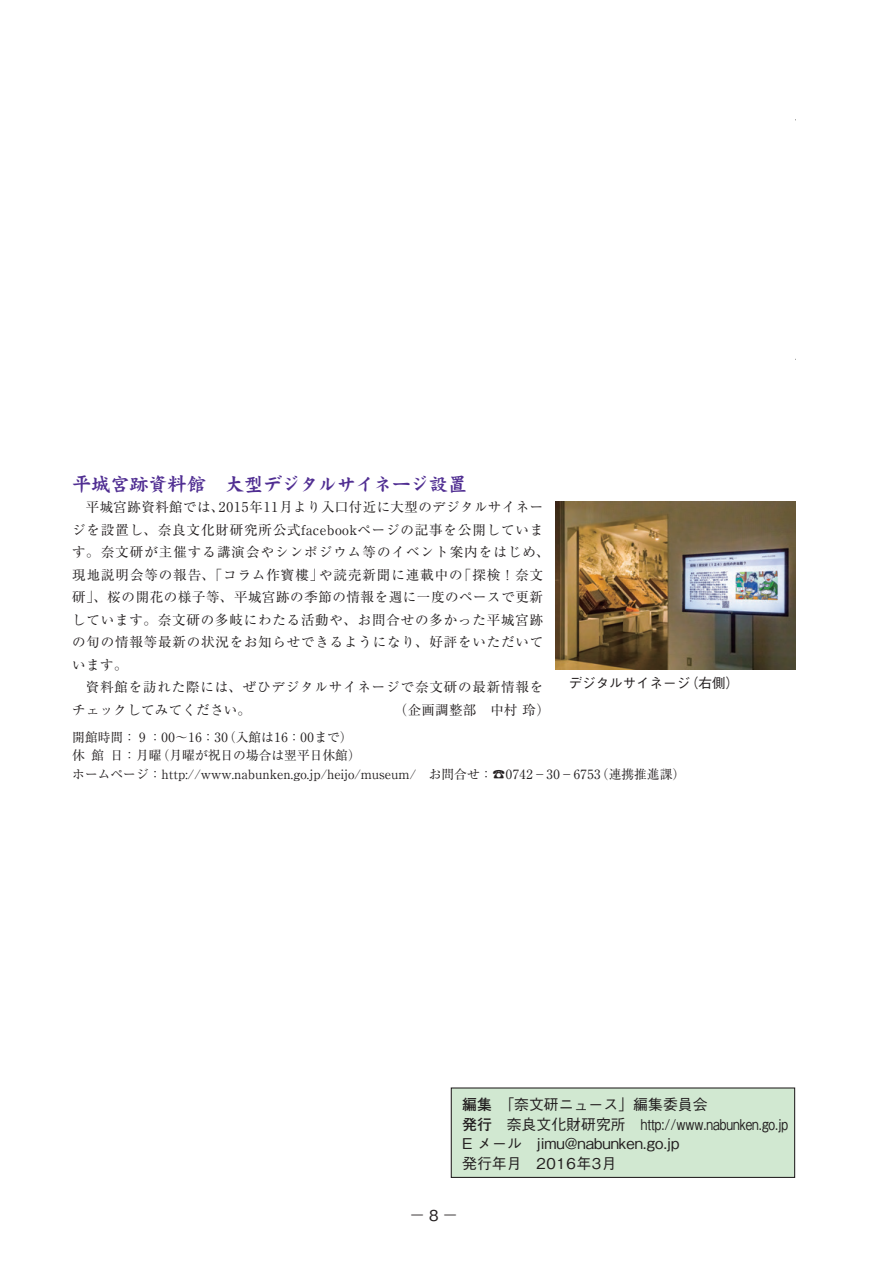
<style>
.page{position:relative;width:893px;height:1263px;background:#fff}
.page>*{position:absolute;margin:0;border:0;box-sizing:border-box;transform-origin:0 0}
.P8_本文{font:19.5px "DF Kai Sho Pro 5 W9";letter-spacing:-.04em;color:#502e92}
.t1{font:500 15px "Gothic BBB Pr 6";color:#231f20;scale:1.8 1}
.t2{font:500 14.85px "Gothic BBB Pr 6";color:#231f20}
.t3{font:500 14.85px "Gothic BBB Pr 6";letter-spacing:.04em;color:#231f20}
.P8_本文-2{font:13.5px/22.5px "Ryumin Pr 6";letter-spacing:.06em;color:#231f20}
.t4{font:500 13.5px "Gothic BBB Pr 6";color:#231f20}
.P8_本文-3{font:13.5px "Ryumin Pr 6";letter-spacing:.02em;color:#231f20}
.P8_本文-4{font:12.75px "Ryumin Pr 6";color:#231f20}
.P8_本文-5{font:12.75px "Ryumin Pr 6";letter-spacing:.02em;color:#231f20}
.s1{font-family:"Futo Go B101 Pr 6";font-weight:700}
</style>
<div class="page">
<svg style="left:450px;top:1087px;width:346px;height:91px;background:#bbcebb"></svg>
<div style="left:462px;top:1097px;width:327px;height:75px;background:#d1e8d1"></div>
<img style="left:556px;top:502px;width:239px;height:167px">
<p class="P8_本文" style="left:72px;top:470px;width:397px">平城宮跡資料館　大型デジタルサイネージ設置</p>
<p class="P8_本文-2" style="left:72px;top:495px;width:479px;text-indent:14px">平城宮跡資料館では、2015年11月より入口付近に大型のデジタルサイネージを設置し、奈良文化財研究所公式facebookページの記事を公開しています。奈文研が主催する講演会やシンポジウム等のイベント案内をはじめ、現地説明会等の報告、「コラム作寶樓」や読売新聞に連載中の「探検！奈文研」、桜の開花の様子等、平城宮跡の季節の情報を週に一度のペースで更新しています。奈文研の多岐にわたる活動や、お問合せの多かった平城宮跡の旬の情報等最新の状況をお知らせできるようになり、好評をいただいています。</p>
<p class="P8_本文-2" style="left:72px;top:675px;width:472px;text-indent:14px">資料館を訪れた際には、ぜひデジタルサイネージで奈文研の最新情報をチェックしてみてください。</p>
<p class="P8_本文-3" style="left:394px;top:699px;width:157px">（企画調整部　中村玲）</p>
<p class="t4" style="left:569px;top:672px;width:172px">デジタルサイネージ（右側）</p>
<p class="P8_本文-5" style="left:72px;top:727px;width:282px">開館時間： 9 ：00～16：30（入館は16：00まで）</p>
<p class="P8_本文-4" style="left:72px;top:746px;width:290px">休館日：月曜（月曜が祝日の場合は翌平日休館）</p>
<p class="P8_本文-4" style="left:72px;top:764px;width:444px">ホームページ：http://www.nabunken.go.jp/heijo/museum/　お問合せ：☎0742</p>
<p class="P8_本文-4" style="left:533px;top:764px;width:153px">－30－67 53（連携推進課）</p>
<p class="t2" style="left:462px;top:1092px;width:247px"><span class="s1">編集</span>　「奈文研ニュース」編集委員会</p>
<p class="t2" style="left:462px;top:1112px;width:327px"><span class="s1">発行</span>　奈良文化財研究所　http://www.nabunken.go.jp</p>
<p class="t2" style="left:462px;top:1131px;width:219px">E メール　jimu@nabunken.go.jp</p>
<p class="t3" style="left:462px;top:1151px;width:156px">発行年月　2016年3月</p>
<p class="t1" style="left:410px;top:1202px;width:27px">– 8 –</p>
</div>
